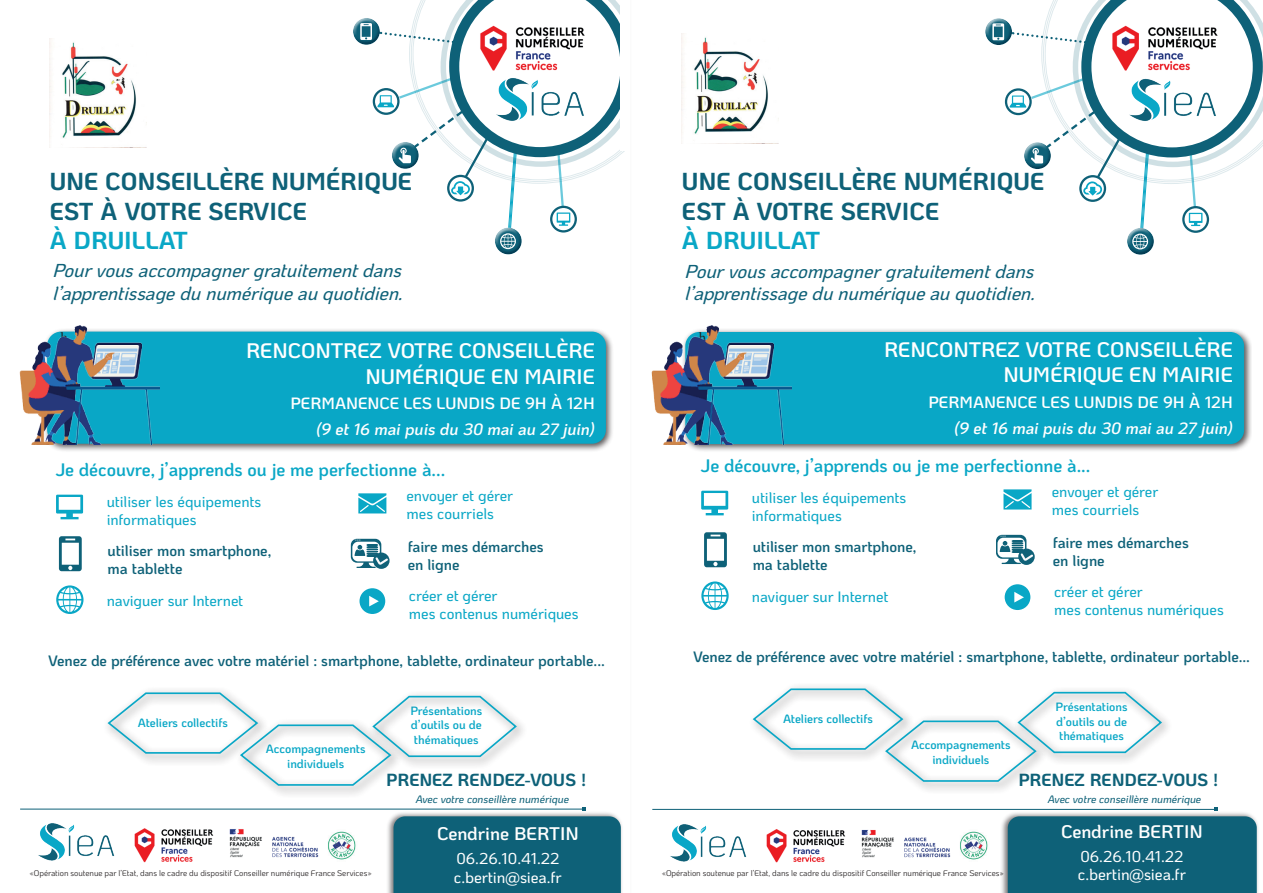
<style>
.page{position:relative;width:1263px;height:893px;background:#fff}
.page>*{position:absolute;margin:0;border:0;box-sizing:border-box;transform-origin:0 0}
.t1{font:700 24.6px/29.4px "Ko Ho";color:#0e6178}
.t2{font:700 24.6px "Ko Ho";color:#09a7c6}
.t3{font:600 21px/25.7px "Ko Ho";color:#fff;text-align:right}
.t4{font:italic 500 18.75px/22.5px "Ko Ho";color:#0e6178}
.t5{font:600 18.3px "Ko Ho";color:#fff}
.t6{font:600 18px "Ko Ho";letter-spacing:-.005em;color:#09a7c6}
.t7{font:700 17.55px "Ko Ho";color:#0e6178}
.t8{font:italic 600 16.35px "Ko Ho";letter-spacing:-.005em;color:#fff}
.t9{font:600 16.35px "Ko Ho";color:#fff}
.t10{font:500 15.75px/18.9px "Ko Ho";color:#fff}
.t11{font:600 15px/18px "Ko Ho";letter-spacing:-.005em;color:#0e6178}
.t12{font:500 15px/18px "Ko Ho";letter-spacing:-.005em;color:#09a7c6}
.t13{font:13.95px "Minion Pro";color:#231f20}
.t14{font:600 12px/14.4px "Ko Ho";letter-spacing:-.005em;color:#09a7c6;text-align:center}
.t15{font:italic 500 10.65px "Ko Ho";letter-spacing:-.005em;color:#0e6178}
.t16{font:8.25px "Ko Ho";letter-spacing:-.005em;color:#231f20}
</style>
<div class="page">
<div style="left:351px;top:17px;width:30px;height:23px;background:#fff;opacity:.75"></div>
<div style="left:351px;top:22px;width:30px;height:25px;background:#22859c;opacity:.75"></div>
<div style="left:493px;top:232px;width:30px;height:25px;background:#22859c;opacity:.75"></div>
<svg style="left:360px;top:17px;width:217px;height:232px"></svg>
<svg style="left:413px;top:0;width:212px;height:180px"></svg>
<img style="left:495px;top:72px;width:90px;height:54px">
<div style="left:43px;top:328px;width:571px;height:124px;background:#231f20;opacity:.75"></div>
<div style="left:47px;top:332px;width:559px;height:112px;background:#09a7c6;border-radius:14px"></div>
<img style="left:19px;top:325px;width:140px;height:119px">
<div style="left:386px;top:811px;width:237px;height:82px;background:#231f20;opacity:.59"></div>
<img style="left:134px;top:828px;width:80px;height:35px">
<img style="left:38px;top:823px;width:77px;height:38px">
<img style="left:229px;top:829px;width:90px;height:29px">
<img style="left:328px;top:831px;width:28px;height:29px">
<hr style="left:20px;top:809px;width:564px;height:1px;background:#0e6178">
<svg style="left:393px;top:807px;width:228px;height:86px;background:#256f83"></svg>
<div style="left:621px;top:0;width:638px;height:150px;background:#fff"></div>
<div style="left:983px;top:17px;width:30px;height:23px;background:#fff;opacity:.75"></div>
<div style="left:983px;top:22px;width:30px;height:25px;background:#22859c;opacity:.75"></div>
<div style="left:1005px;top:88px;width:27px;height:27px;border:2px solid #0e6178;border-radius:50%"></div>
<div style="left:1125px;top:232px;width:30px;height:25px;background:#22859c;opacity:.75"></div>
<svg style="left:992px;top:23px;width:12px;height:17px"></svg>
<svg style="left:1010px;top:0;width:253px;height:249px"></svg>
<img style="left:1127px;top:72px;width:90px;height:54px">
<div style="left:681px;top:328px;width:571px;height:124px;background:#231f20;opacity:.75"></div>
<div style="left:685px;top:332px;width:559px;height:112px;background:#09a7c6;border-radius:14px"></div>
<img style="left:608px;top:326px;width:183px;height:118px">
<div style="left:1000px;top:811px;width:259px;height:82px;background:#231f20;opacity:.59"></div>
<img style="left:766px;top:829px;width:80px;height:34px">
<img style="left:670px;top:824px;width:77px;height:38px">
<img style="left:861px;top:830px;width:90px;height:28px">
<img style="left:960px;top:831px;width:28px;height:29px">
<hr style="left:652px;top:809px;width:564px;height:1px;background:#0e6178">
<svg style="left:1008px;top:807px;width:249px;height:86px;background:#246f83"></svg>
<hr style="left:630px;top:0;width:1px;height:893px;background:#fafafa">
<img style="left:50px;top:38px;width:97px;height:110px">
<img style="left:682px;top:33px;width:97px;height:101px">
<div style="left:236px;top:718px;width:166px;height:80px;background:#231f20;opacity:.75"></div>
<div style="left:368px;top:690px;width:160px;height:79px;background:#231f20;opacity:.75"></div>
<svg style="left:107px;top:691px;width:411px;height:96px"></svg>
<svg style="left:56px;top:495px;width:27px;height:24px"></svg>
<svg style="left:56px;top:585px;width:28px;height:29px"></svg>
<svg style="left:59px;top:536px;width:23px;height:35px"></svg>
<svg style="left:351px;top:539px;width:30px;height:24px"></svg>
<div style="left:352px;top:542px;width:28px;height:19px;background:#fff;border-radius:6px"></div>
<svg style="left:373px;top:552px;width:17px;height:17px"></svg>
<svg style="left:354px;top:540px;width:34px;height:28px"></svg>
<svg style="left:358px;top:493px;width:28px;height:20px"></svg>
<svg style="left:359px;top:588px;width:26px;height:26px"></svg>
<div style="left:881px;top:715px;width:167px;height:79px;background:#231f20;opacity:.75"></div>
<div style="left:1013px;top:686px;width:160px;height:79px;background:#231f20;opacity:.75"></div>
<svg style="left:752px;top:687px;width:411px;height:96px"></svg>
<svg style="left:701px;top:491px;width:27px;height:24px"></svg>
<svg style="left:701px;top:581px;width:28px;height:29px"></svg>
<svg style="left:704px;top:532px;width:23px;height:35px"></svg>
<svg style="left:996px;top:535px;width:30px;height:24px"></svg>
<svg style="left:997px;top:538px;width:28px;height:19px"></svg>
<svg style="left:1018px;top:549px;width:17px;height:16px"></svg>
<svg style="left:1000px;top:536px;width:33px;height:28px"></svg>
<svg style="left:1003px;top:489px;width:28px;height:20px"></svg>
<svg style="left:1005px;top:584px;width:25px;height:26px"></svg>
<h1 class="t1" style="left:50px;top:167px;width:364px">UNE CONSEILLÈRE NUMÉRIQUE<br>EST À VOTRE SERVICE</h1>
<h1 class="t2" style="left:50px;top:220px;width:140px">À DRUILLAT</h1>
<h1 class="t1" style="left:682px;top:167px;width:364px">UNE CONSEILLÈRE NUMÉRIQUE<br>EST À VOTRE SERVICE</h1>
<h1 class="t2" style="left:682px;top:220px;width:140px">À DRUILLAT</h1>
<p class="t4" style="left:52px;top:260px;width:360px">Pourvousaccompagnergratuitementdans l’apprentissagedunumériqueauquotidien.</p>
<p class="t13" style="left:61px;top:328px;width:9px">h</p>
<h2 class="t3" style="left:246px;top:338px;width:350px">RENCONTREZ VOTRE CONSEILLÈRE<br>NUMÉRIQUE EN MAIRIE</h2>
<p class="t9" style="left:291px;top:390px;width:306px">PERMANENCE LES LUNDIS DE 9H À 12H</p>
<p class="t8" style="left:316px;top:416px;width:280px">(9 et 16 mai puis du 30 mai au 27 juin)</p>
<p class="t4" style="left:684px;top:260px;width:360px">Pourvousaccompagnergratuitementdans l’apprentissagedunumériqueauquotidien.</p>
<p class="t13" style="left:699px;top:328px;width:9px">h</p>
<h2 class="t3" style="left:884px;top:337px;width:350px">RENCONTREZ VOTRE CONSEILLÈRE<br>NUMÉRIQUE EN MAIRIE</h2>
<p class="t9" style="left:928px;top:389px;width:306px">PERMANENCE LES LUNDIS DE 9H À 12H</p>
<p class="t8" style="left:954px;top:415px;width:280px">(9 et 16 mai puis du 30 mai au 27 juin)</p>
<p class="t6" style="left:55px;top:455px;width:391px">Je découvre, j’apprends ou je me perfectionne à...</p>
<p class="t6" style="left:700px;top:451px;width:391px">Je découvre, j’apprends ou je me perfectionne à...</p>
<p class="t12" style="left:107px;top:493px;width:156px">utiliser les équipements informatiques</p>
<p class="t12" style="left:407px;top:487px;width:108px">envoyer et gérer mes courriels</p>
<p class="t12" style="left:752px;top:489px;width:156px">utiliser les équipements informatiques</p>
<p class="t12" style="left:1052px;top:483px;width:108px">envoyer et gérer mes courriels</p>
<p class="t11" style="left:108px;top:542px;width:165px">utiliser mon smartphone, ma tablette</p>
<p class="t12" style="left:107px;top:592px;width:138px">naviguer sur Internet</p>
<p class="t11" style="left:408px;top:538px;width:137px">faire mes démarches en ligne</p>
<p class="t12" style="left:409px;top:587px;width:171px">créer et gérer<br>mes contenus numériques</p>
<p class="t11" style="left:753px;top:538px;width:165px">utiliser mon smartphone, ma tablette</p>
<p class="t12" style="left:752px;top:588px;width:138px">naviguer sur Internet</p>
<p class="t11" style="left:1053px;top:534px;width:137px">faire mes démarches en ligne</p>
<p class="t12" style="left:1054px;top:583px;width:171px">créer et gérer<br>mes contenus numériques</p>
<p class="t11" style="left:48px;top:652px;width:558px">Venez de préférence avec votre matériel : smartphone, tablette, ordinateur portable...</p>
<p class="t11" style="left:693px;top:648px;width:558px">Venez de préférence avec votre matériel : smartphone, tablette, ordinateur portable...</p>
<p class="t14" style="left:138px;top:715px;width:91px">Ateliers collectifs</p>
<p class="t14" style="left:266px;top:742px;width:101px">Accompagnements individuels</p>
<p class="t14" style="left:410px;top:704px;width:74px;text-align:justify">Présentations d’outils ou de thématiques</p>
<p class="t14" style="left:783px;top:711px;width:91px">Ateliers collectifs</p>
<p class="t14" style="left:911px;top:738px;width:101px">Accompagnements individuels</p>
<p class="t14" style="left:1055px;top:700px;width:74px;text-align:justify">Présentations d’outils ou de thématiques</p>
<p class="t7" style="left:386px;top:765px;width:202px">PRENEZ RENDEZ-VOUS !</p>
<p class="t15" style="left:416px;top:790px;width:155px">Avec votre conseillère numérique</p>
<p class="t7" style="left:1018px;top:765px;width:202px">PRENEZ RENDEZ-VOUS !</p>
<p class="t15" style="left:1048px;top:791px;width:155px">Avec votre conseillère numérique</p>
<p class="t16" style="left:30px;top:866px;width:344px">«Opération soutenue par l’Etat, dans le cadre du dispositif Conseiller numérique France Services»</p>
<p class="t5" style="left:437px;top:819px;width:143px">Cendrine BERTIN</p>
<p class="t10" style="left:454px;top:849px;width:109px">06.26.10.41.22 c.bertin@siea.fr</p>
<p class="t16" style="left:662px;top:866px;width:344px">«Opération soutenue par l’Etat, dans le cadre du dispositif Conseiller numérique France Services»</p>
<p class="t5" style="left:1061px;top:816px;width:143px">Cendrine BERTIN</p>
<p class="t10" style="left:1078px;top:847px;width:109px">06.26.10.41.22 c.bertin@siea.fr</p>
</div>
